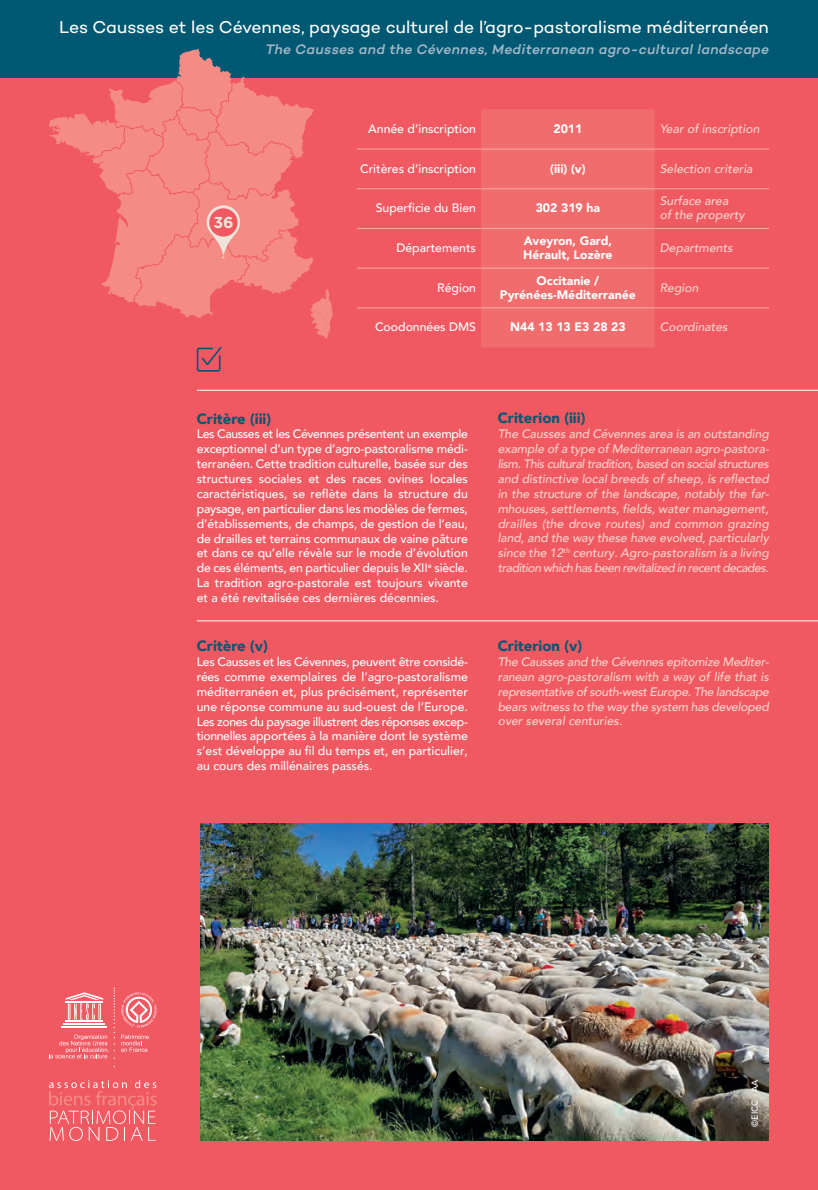
<style>
.page{position:relative;width:818px;height:1190px;background:#fff}
.page>*{position:absolute;margin:0;border:0;box-sizing:border-box;transform-origin:0 0}
.t1{font:17.5px "Campton";letter-spacing:-.005em;color:#fff}
.t2{font:700 15.92px "Gotham Rounded";color:#eee4d9}
.t3{font:900 14.88px "Avenir";color:#005872}
.t4{font:italic 500 14px "Campton";letter-spacing:.02em;color:#a1b9c9}
.t5{font:500 12.25px/14.9px "Avenir";color:#fff;text-align:justify}
.t6{font:italic 500 12.25px/14.9px "Avenir";color:#fbd3cb;text-align:justify}
.t7{font:900 12.25px/14px "Avenir";color:#fff}
.t8{font:500 8.75px "Avenir";color:#fff}
</style>
<div class="page">
<div style="left:0;top:0;width:817px;height:1189px;background:#f05961"></div>
<div style="left:0;top:0;width:817px;height:78px;background:#005872"></div>
<svg style="left:197px;top:347px;width:25px;height:24px"></svg>
<hr style="left:197px;top:390px;width:620px;height:1px;background:#fff">
<svg style="left:121px;top:992px;width:36px;height:35px"></svg>
<svg style="left:121px;top:1034px;width:28px;height:17px"></svg>
<svg style="left:49px;top:987px;width:66px;height:71px"></svg>
<svg style="left:49px;top:1079px;width:108px;height:61px"></svg>
<svg style="left:312px;top:289px;width:20px;height:49px"></svg>
<svg style="left:49px;top:49px;width:265px;height:269px"></svg>
<svg style="left:94px;top:80px;width:200px;height:221px"></svg>
<div style="left:481px;top:109px;width:173px;height:238px;background:#f16c6c"></div>
<hr style="left:357px;top:149px;width:124px;height:1px;background:#f8aaa2">
<hr style="left:481px;top:149px;width:173px;height:1px;background:#f8aaa2">
<hr style="left:654px;top:149px;width:114px;height:1px;background:#f8aaa2">
<hr style="left:357px;top:188px;width:124px;height:1px;background:#f8aaa2">
<hr style="left:481px;top:188px;width:173px;height:1px;background:#f8aaa2">
<hr style="left:654px;top:188px;width:114px;height:1px;background:#f8aaa2">
<hr style="left:357px;top:228px;width:124px;height:1px;background:#f8aaa2">
<hr style="left:481px;top:228px;width:173px;height:1px;background:#f8aaa2">
<hr style="left:654px;top:228px;width:114px;height:1px;background:#f8aaa2">
<hr style="left:357px;top:268px;width:124px;height:1px;background:#f8aaa2">
<hr style="left:481px;top:268px;width:173px;height:1px;background:#f8aaa2">
<hr style="left:654px;top:268px;width:114px;height:1px;background:#f8aaa2">
<hr style="left:357px;top:307px;width:124px;height:1px;background:#f8aaa2">
<hr style="left:481px;top:307px;width:173px;height:1px;background:#f8aaa2">
<hr style="left:654px;top:307px;width:114px;height:1px;background:#f8aaa2">
<hr style="left:197px;top:620px;width:620px;height:1px;background:#fff">
<img style="left:200px;top:823px;width:568px;height:317px">
<h1 class="t1" style="left:59px;top:16px;width:711px">Les Causses et les Cévennes, paysage culturel de l’agro-pastoralisme méditerranéen</h1>
<p class="t4" style="left:265px;top:41px;width:505px">The Causses and the Cévennes, Mediterranean agro-cultural landscape</p>
<h2 class="t2" style="left:213px;top:211px;width:22px">36</h2>
<p class="t5" style="left:368px;top:120px;width:109px">Année d’inscription</p>
<p class="t7" style="left:553px;top:121px;width:31px">2011</p>
<p class="t6" style="left:659px;top:121px;width:101px">Year of inscription</p>
<p class="t5" style="left:360px;top:160px;width:117px">Critères d’inscription</p>
<p class="t7" style="left:550px;top:161px;width:37px">(iii) (v)</p>
<p class="t6" style="left:659px;top:161px;width:94px">Selection criteria</p>
<p class="t5" style="left:375px;top:200px;width:102px">Superficie du Bien</p>
<p class="t7" style="left:535px;top:201px;width:66px">302 319 ha</p>
<p class="t6" style="left:659px;top:194px;width:86px;line-height:14px">Surface area<br>of the property</p>
<p class="t5" style="left:396px;top:239px;width:81px">Départements</p>
<p class="t7" style="left:523px;top:233px;width:91px">Aveyron, Gard,<br>Hérault, Lozère</p>
<p class="t6" style="left:659px;top:240px;width:74px">Departments</p>
<p class="t5" style="left:437px;top:279px;width:40px">Région</p>
<p class="t7" style="left:500px;top:273px;width:137px;text-align:center">Occitanie /<br>Pyrénées-Méditerranée</p>
<p class="t6" style="left:659px;top:280px;width:40px">Region</p>
<p class="t5" style="left:375px;top:319px;width:103px">Coodonnées DMS</p>
<p class="t7" style="left:510px;top:320px;width:117px">N44 13 13 E3 28 23</p>
<p class="t6" style="left:659px;top:320px;width:69px">Coordinates</p>
<p class="t3" style="left:197px;top:405px;width:76px">Critère (iii)</p>
<p class="t5" style="left:197px;top:426px;width:272px">Les Causses et les Cévennes présentent un exemple exceptionnel d’un type d’agro-pastoralisme médi&shy;terranéen. Cette tradition culturelle, basée sur des structures sociales et des races ovines locales caractéristiques, se reflète dans la structure du paysage, en particulier dans les modèles de fermes, d’établissements, de champs, de gestion de l’eau, de drailles et terrains communaux de vaine pâture et dans ce qu’elle révèle sur le mode d’évolution de ces éléments, en particulier depuis le XII<sup>e</sup> siècle.<br>La tradition agro-pastorale est toujours vivante et a été revitalisée ces dernières décennies.</p>
<p class="t3" style="left:197px;top:633px;width:73px">Critère (v)</p>
<p class="t5" style="left:197px;top:653px;width:272px">Les Causses et les Cévennes, peuvent être considé&shy;rées comme exemplaires de l’agro-pastoralisme méditerranéen et, plus précisément, représenter une réponse commune au sud-ouest de l’Europe.<br>Les zones du paysage illustrent des réponses excep&shy;tionnelles apportées à la manière dont le système s’est développe au fil du temps et, en particulier, au cours des millénaires passés.</p>
<p class="t3" style="left:497px;top:405px;width:89px">Criterion (iii)</p>
<p class="t6" style="left:497px;top:427px;width:273px">The Causses and Cévennes area is an outstanding example of a type of Mediterranean agro-pastora&shy;lism. This cultural tradition, based on social structures and distinctive local breeds of sheep, is reflected in the structure of the landscape, notably the far&shy;mhouses, settlements, fields, water management, drailles (the drove routes) and common grazing land, and the way these have evolved, particularly since the 12<sup>th</sup> century. Agro-pastoralism is a living tradition which has been revitalized in recent decades.</p>
<p class="t3" style="left:497px;top:633px;width:86px">Criterion (v)</p>
<p class="t6" style="left:497px;top:654px;width:273px">The Causses and the Cévennes epitomize Mediter&shy;ranean agro-pastoralism with a way of life that is representative of south-west Europe. The landscape bears witness to the way the system has developed over several centuries.</p>
<p class="t8" style="left:747px;top:1126px;width:49px;rotate:-90deg">©EICC - AA</p>
</div>
